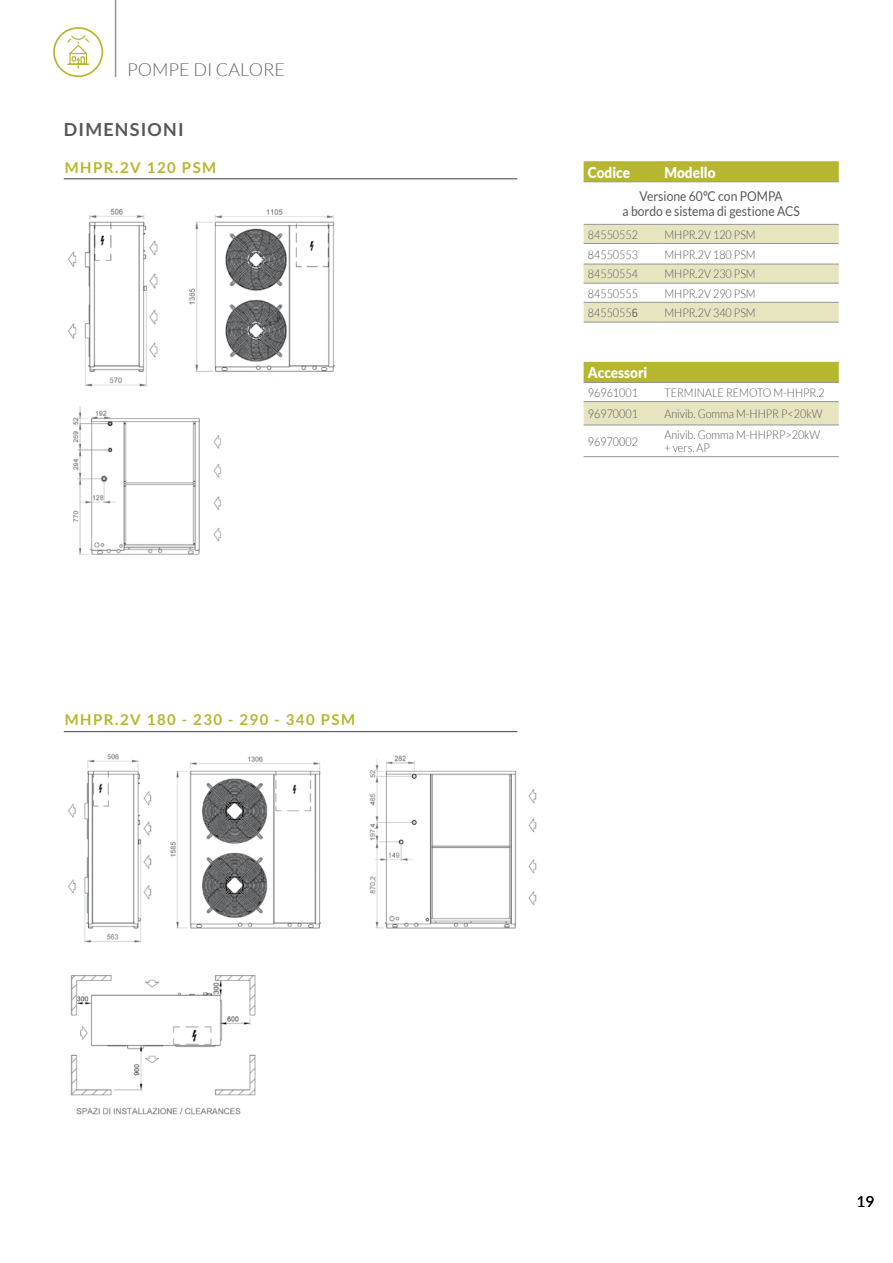
<style>
.page{position:relative;width:893px;height:1263px;background:#fff}
.page>*{position:absolute;margin:0;border:0;box-sizing:border-box;transform-origin:0 0}
.t1{font:300 18px "Lato";color:#626366}
.t2{font:700 18px "Lato";letter-spacing:.07em;color:#57585b}
.t3{font:700 15px "Lato";letter-spacing:.1em;color:#b6b630}
.t4{font:900 15px "Lato";color:#fff;scale:.9 1}
.t5{font:15px "Lato";color:#000}
.t6{font:13.5px/14.2px "Lato";color:#57585b;text-align:center;scale:.9 1}
.t7{font:300 12px/13.5px "Lato";color:#57585b;scale:.9 1}
.s1{font-family:"PF Handbook Pro";font-size:13.5px}
</style>
<div class="page">
<div style="left:584px;top:161px;width:255px;height:20px;background:#b6b630"></div>
<svg style="left:584px;top:225px;width:255px;height:97px"></svg>
<hr style="left:584px;top:181px;width:76px;height:1px;background:#939597">
<hr style="left:660px;top:181px;width:179px;height:1px;background:#939597">
<hr style="left:584px;top:224px;width:76px;height:1px;background:#939597">
<hr style="left:660px;top:224px;width:179px;height:1px;background:#939597">
<hr style="left:584px;top:322px;width:76px;height:1px;background:#939597">
<hr style="left:660px;top:322px;width:179px;height:1px;background:#939597">
<hr style="left:584px;top:283px;width:76px;height:1px;background:#939597">
<hr style="left:660px;top:283px;width:179px;height:1px;background:#939597">
<hr style="left:584px;top:302px;width:76px;height:1px;background:#939597">
<hr style="left:660px;top:302px;width:179px;height:1px;background:#939597">
<hr style="left:584px;top:243px;width:76px;height:1px;background:#939597">
<hr style="left:660px;top:243px;width:179px;height:1px;background:#939597">
<hr style="left:584px;top:264px;width:76px;height:1px;background:#939597">
<hr style="left:660px;top:264px;width:179px;height:1px;background:#939597">
<div style="left:584px;top:362px;width:255px;height:20px;background:#b6b630"></div>
<div style="left:584px;top:402px;width:255px;height:23px;background:#e7e4c0"></div>
<hr style="left:584px;top:382px;width:76px;height:1px;background:#939597">
<hr style="left:660px;top:382px;width:179px;height:1px;background:#939597">
<hr style="left:584px;top:456px;width:76px;height:1px;background:#939597">
<hr style="left:660px;top:456px;width:179px;height:1px;background:#939597">
<hr style="left:584px;top:401px;width:76px;height:1px;background:#939597">
<hr style="left:660px;top:401px;width:179px;height:1px;background:#939597">
<hr style="left:584px;top:425px;width:76px;height:1px;background:#939597">
<hr style="left:660px;top:425px;width:179px;height:1px;background:#939597">
<hr style="left:64px;top:731px;width:453px;height:1px;background:#404042">
<hr style="left:64px;top:179px;width:453px;height:1px;background:#404042">
<hr style="left:115px;top:0;width:1px;height:77px;background:#939597">
<img style="left:70px;top:975px;width:186px;height:140px">
<img style="left:68px;top:208px;width:268px;height:179px">
<img style="left:73px;top:406px;width:148px;height:149px">
<img style="left:68px;top:753px;width:469px;height:190px">
<svg style="left:53px;top:27px;width:50px;height:50px"></svg>
<h1 class="t1" style="left:127px;top:60px;width:159px">POMPE DI CALORE</h1>
<h1 class="t2" style="left:64px;top:119px;width:122px">DIMENSIONI</h1>
<p class="t3" style="left:65px;top:159px;width:153px">MHPR.2V 120 PSM</p>
<p class="t3" style="left:65px;top:711px;width:292px">MHPR.2V 180 - 230 - 290 - 340 PSM</p>
<p class="t4" style="left:588px;top:163px;width:48px">Codice</p>
<p class="t4" style="left:664px;top:163px;width:58px">Modello</p>
<p class="t6" style="left:622px;top:189px;width:199px">Versione 60°C con POMPA<br>a bordo e sistema di gestione ACS</p>
<p class="t7" style="left:588px;top:228px;width:57px">84550552</p>
<p class="t7" style="left:664px;top:228px;width:103px">MHPR.2V 120 PSM</p>
<p class="t7" style="left:588px;top:248px;width:57px">84550553</p>
<p class="t7" style="left:664px;top:248px;width:103px">MHPR.2V 180 PSM</p>
<p class="t7" style="left:588px;top:267px;width:57px">84550554</p>
<p class="t7" style="left:664px;top:267px;width:103px">MHPR.2V 230 PSM</p>
<p class="t7" style="left:588px;top:287px;width:57px">84550555</p>
<p class="t7" style="left:664px;top:287px;width:103px">MHPR.2V 290 PSM</p>
<p class="t7" style="left:588px;top:306px;width:57px">8455055<span class="s1">6</span></p>
<p class="t7" style="left:664px;top:306px;width:103px">MHPR.2V 340 PSM</p>
<p class="t4" style="left:588px;top:364px;width:68px">Accessori</p>
<p class="t7" style="left:588px;top:386px;width:57px">96961001</p>
<p class="t7" style="left:664px;top:386px;width:180px">TERMINALE REMOTO M-HHPR.2</p>
<p class="t7" style="left:588px;top:407px;width:57px">96970001</p>
<p class="t7" style="left:664px;top:407px;width:177px">Anivib. Gomma M-HHPR P&lt;20kW</p>
<p class="t7" style="left:588px;top:435px;width:57px">96970002</p>
<p class="t7" style="left:664px;top:428px;width:175px">Anivib. Gomma M-HHPRP&gt;20kW + vers. AP</p>
<p class="t5" style="left:857px;top:1193px;width:19px">19</p>
</div>
